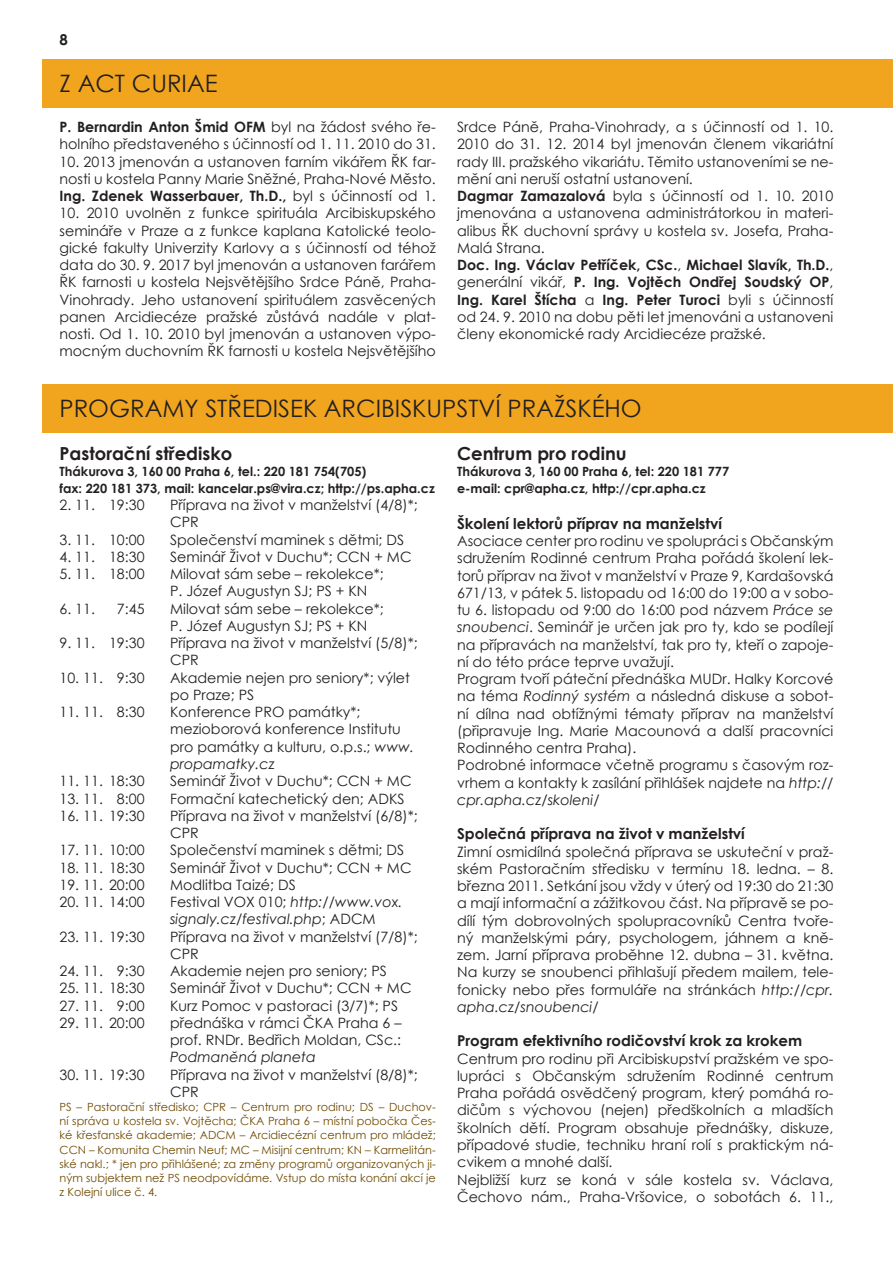
<style>
.page{position:relative;width:893px;height:1263px;background:#fff}
.page>*{position:absolute;margin:0;border:0;box-sizing:border-box;transform-origin:0 0}
.t1{font:24px "Century Gothic";color:#231f20}
.t2{font:700 18px "Century Gothic";color:#231f20}
.t3{font:700 15px "Century Gothic";color:#231f20}
.t4{font:14.25px/17.2px "Century Gothic";color:#231f20}
.t5{font:italic 14.25px/17.2px "Century Gothic";color:#231f20}
.t6{font:700 12.75px/16.5px "Century Gothic";color:#231f20}
.t7{font:11.25px/14.2px "Century Gothic";color:#704b00;text-align:justify}
.s1{font-weight:700}
.s2{font-style:italic}
.s3{font-style:normal}
</style>
<div class="page">
<div style="left:43px;top:60px;width:850px;height:48px;background:#f1a51e"></div>
<div style="left:43px;top:384px;width:850px;height:48px;background:#f1a51e"></div>
<p class="t3" style="left:60px;top:28px;width:10px">8</p>
<h1 class="t1" style="left:60px;top:67px;width:106px">Z Act Curiae</h1>
<p class="t4" style="left:60px;top:118px;width:378px"><span class="s1">P. Bernardin Anton Šmid OFM</span> byl na žádost svého ře&shy;holního představeného s účinností od 1. 11. 2010 do 31.</p>
<p class="t4" style="left:60px;top:153px;width:378px;text-align:justify">10. 2013 jmenován a ustanoven farním vikářem ŘK far&shy;nosti u kostela Panny Marie Sněžné, Praha-Nové Město.<br><span class="s1">Ing. Zdenek Wasserbauer, Th.D.,</span> byl s účinností od 1.</p>
<p class="t4" style="left:60px;top:204px;width:378px;text-align:justify">10. 2010 uvolněn z funkce spirituála Arcibiskupského semináře v Praze a z funkce kaplana Katolické teolo&shy;gické fakulty Univerzity Karlovy a s účinností od téhož data do 30. 9. 2017 byl jmenován a ustanoven farářem ŘK farnosti u kostela Nejsvětějšího Srdce Páně, Praha-Vinohrady. Jeho ustanovení spirituálem zasvěcených panen Arcidiecéze pražské zůstává nadále v plat&shy;nosti. Od 1. 10. 2010 byl jmenován a ustanoven výpo&shy;mocným duchovním ŘK farnosti u kostela Nejsvětějšího</p>
<p class="t4" style="left:457px;top:118px;width:378px">Srdce Páně, Praha-Vinohrady, a s účinností od 1. 10.<br>2010 do 31. 12. 2014 byl jmenován členem vikariátní rady III. pražského vikariátu. Těmito ustanoveními se ne&shy;mění ani neruší ostatní ustanovení.<br><span class="s1">Dagmar Zamazalová</span> byla s účinností od 1. 10. 2010 jmenována a ustanovena administrátorkou in materi&shy;alibus ŘK duchovní správy u kostela sv. Josefa, Praha-Malá Strana.<br><span class="s1">Doc. Ing. Václav Petříček, CSc.</span>, <span class="s1">Michael Slavík, Th.D.</span>, generální vikář, <span class="s1">P. Ing. Vojtěch Ondřej Soudský OP</span>, <span class="s1">Ing. Karel Štícha</span> a <span class="s1">Ing. Peter Turoci</span> byli s účinností od 24. 9. 2010 na dobu pěti let jmenováni a ustanoveni členy ekonomické rady Arcidiecéze pražské.</p>
<h1 class="t1" style="left:60px;top:391px;width:34px">Program</h1>
<h1 class="t1" style="left:184px;top:391px;width:35px">y středisek</h1>
<h1 class="t1" style="left:324px;top:391px;width:31px">Arcibiskupství</h1>
<h1 class="t1" style="left:507px;top:391px;width:16px">pražského</h1>
<p class="t2" style="left:60px;top:440px;width:174px">Pastorační středisko</p>
<p class="t6" style="left:60px;top:463px;width:377px">Thákurova 3, 160 00 Praha 6, tel.: 220 181 754(705)<br>fax: 220 181 373, mail: kancelar.ps@vira.cz; http://ps.apha.cz</p>
<p class="t4" style="left:60px;top:496px;width:87px">2. 11. 19:30</p>
<p class="t4" style="left:170px;top:496px;width:249px">Příprava na život v manželství (4/8)*;<br>CPR</p>
<p class="t4" style="left:60px;top:531px;width:87px">3. 11. 10:00</p>
<p class="t4" style="left:170px;top:531px;width:235px">Společenství maminek s dětmi; DS</p>
<p class="t4" style="left:60px;top:548px;width:87px">4. 11. 18:30</p>
<p class="t4" style="left:170px;top:548px;width:243px">Seminář Život v Duchu*; CCN + MC</p>
<p class="t4" style="left:60px;top:565px;width:87px">5. 11. 18:00</p>
<p class="t4" style="left:170px;top:565px;width:215px">Milovat sám sebe – rekolekce*;<br>P. Józef Augustyn SJ; PS + KN</p>
<p class="t4" style="left:60px;top:600px;width:37px">6. 11.</p>
<p class="t4" style="left:117px;top:600px;width:29px">7:45</p>
<p class="t4" style="left:170px;top:600px;width:215px">Milovat sám sebe – rekolekce*;<br>P. Józef Augustyn SJ; PS + KN</p>
<p class="t4" style="left:60px;top:634px;width:87px">9. 11. 19:30</p>
<p class="t4" style="left:170px;top:634px;width:249px">Příprava na život v manželství (5/8)*;<br>CPR</p>
<p class="t4" style="left:60px;top:669px;width:87px">10. 11. 9:30</p>
<p class="t4" style="left:170px;top:669px;width:241px">Akademie nejen pro seniory*; výlet po Praze; PS</p>
<p class="t4" style="left:60px;top:703px;width:87px">11. 11. 8:30</p>
<p class="t4" style="left:170px;top:703px;width:245px">Konference PRO památky*; mezioborová konference Institutu pro památky a kulturu, o.p.s.; <span class="s2">www. propamatky.cz</span></p>
<p class="t4" style="left:60px;top:772px;width:87px">11. 11. 18:30</p>
<p class="t4" style="left:170px;top:772px;width:243px">Seminář Život v Duchu*; CCN + MC</p>
<p class="t4" style="left:60px;top:789px;width:87px">13. 11. 8:00</p>
<p class="t4" style="left:170px;top:789px;width:236px">Formační katechetický den; ADKS</p>
<p class="t4" style="left:60px;top:807px;width:87px">16. 11. 19:30</p>
<p class="t4" style="left:170px;top:807px;width:249px">Příprava na život v manželství (6/8)*;<br>CPR</p>
<p class="t4" style="left:60px;top:841px;width:87px">17. 11. 10:00</p>
<p class="t4" style="left:170px;top:841px;width:235px">Společenství maminek s dětmi; DS</p>
<p class="t4" style="left:60px;top:858px;width:87px">18. 11. 18:30</p>
<p class="t4" style="left:170px;top:858px;width:243px">Seminář Život v Duchu*; CCN + MC</p>
<p class="t4" style="left:60px;top:876px;width:87px">19. 11. 20:00</p>
<p class="t4" style="left:170px;top:876px;width:127px">Modlitba Taizé; DS</p>
<p class="t4" style="left:60px;top:893px;width:87px">20. 11. 14:00</p>
<p class="t5" style="left:170px;top:893px;width:234px"><span class="s3">Festival VOX 010;</span> http://www.vox. signaly.cz/festival.php<span class="s3">; ADCM</span></p>
<p class="t4" style="left:60px;top:927px;width:87px">23. 11. 19:30</p>
<p class="t4" style="left:170px;top:927px;width:249px">Příprava na život v manželství (7/8)*;<br>CPR</p>
<p class="t4" style="left:60px;top:962px;width:87px">24. 11. 9:30</p>
<p class="t4" style="left:170px;top:962px;width:218px">Akademie nejen pro seniory; PS</p>
<p class="t4" style="left:60px;top:979px;width:87px">25. 11. 18:30</p>
<p class="t4" style="left:170px;top:979px;width:243px">Seminář Život v Duchu*; CCN + MC</p>
<p class="t4" style="left:60px;top:997px;width:87px">27. 11. 9:00</p>
<p class="t4" style="left:170px;top:997px;width:230px">Kurz Pomoc v pastoraci (3/7)*; PS</p>
<p class="t4" style="left:60px;top:1014px;width:87px">29. 11. 20:00</p>
<p class="t4" style="left:170px;top:1014px;width:233px">přednáška v rámci ČKA Praha 6 – prof. RNDr. Bedřich Moldan, CSc.:</p>
<p class="t5" style="left:170px;top:1048px;width:147px">Podmaněná planeta</p>
<p class="t4" style="left:60px;top:1066px;width:87px">30. 11. 19:30</p>
<p class="t4" style="left:170px;top:1066px;width:249px">Příprava na život v manželství (8/8)*;<br>CPR</p>
<p class="t7" style="left:60px;top:1099px;width:378px">PS – Pastorační středisko; CPR – Centrum pro rodinu; DS – Duchov&shy;ní správa u kostela sv. Vojtěcha; ČKA Praha 6 – místní pobočka Čes&shy;ké křesťanské akademie; ADCM – Arcidiecézní centrum pro mládež; CCN – Komunita Chemin Neuf; MC – Misijní centrum; KN – Karmelitán&shy;ské nakl.; * jen pro přihlášené; za změny programů organizovaných ji&shy;ným subjektem než PS neodpovídáme. Vstup do místa konání akcí je z Kolejní ulice č. 4.</p>
<p class="t2" style="left:457px;top:440px;width:171px">Centrum pro rodinu</p>
<p class="t6" style="left:457px;top:463px;width:274px">Thákurova 3, 160 00 Praha 6, tel: 220 181 777 e-mail: cpr@apha.cz, http://cpr.apha.cz</p>
<p class="t3" style="left:457px;top:512px;width:266px">Školení lektorů příprav na manželství</p>
<p class="t4" style="left:457px;top:532px;width:378px">Asociace center pro rodinu ve spolupráci s Občanským sdružením Rodinné centrum Praha pořádá školení lek&shy;torů příprav na život v manželství v Praze 9, Kardašovská 671/13, v pátek 5. listopadu od 16:00 do 19:00 a v sobo&shy;tu 6. listopadu od 9:00 do 16:00 pod názvem <span class="s2">Práce se snoubenci</span>. Seminář je určen jak pro ty, kdo se podílejí na přípravách na manželství, tak pro ty, kteří o zapoje&shy;ní do této práce teprve uvažují.<br>Program tvoří páteční přednáška MUDr. Halky Korcové na téma <span class="s2">Rodinný systém</span> a následná diskuse a sobot&shy;ní dílna nad obtížnými tématy příprav na manželství (připravuje Ing. Marie Macounová a další pracovníci Rodinného centra Praha).<br>Podrobné informace včetně programu s časovým roz&shy;vrhem a kontakty k zasílání přihlášek najdete na <span class="s2">http:// cpr.apha.cz/skoleni/</span></p>
<p class="t3" style="left:457px;top:822px;width:289px">Společná příprava na život v manželství</p>
<p class="t4" style="left:457px;top:843px;width:378px;text-align:justify">Zimní osmidílná společná příprava se uskuteční v praž&shy;ském Pastoračním středisku v termínu 18. ledna. – 8. března 2011. Setkání jsou vždy v úterý od 19:30 do 21:30 a mají informační a zážitkovou část. Na přípravě se po&shy;dílí tým dobrovolných spolupracovníků Centra tvoře&shy;ný manželskými páry, psychologem, jáhnem a kně&shy;zem. Jarní příprava proběhne 12. dubna – 31. května.<br>Na kurzy se snoubenci přihlašují předem mailem, tele&shy;fonicky nebo přes formuláře na stránkách <span class="s2">http://cpr. apha.cz/snoubenci/</span></p>
<p class="t3" style="left:457px;top:1029px;width:346px">Program efektivního rodičovství krok za krokem</p>
<p class="t4" style="left:457px;top:1050px;width:378px">Centrum pro rodinu při Arcibiskupství pražském ve spo&shy;lupráci s Občanským sdružením Rodinné centrum Praha pořádá osvědčený program, který pomáhá ro&shy;dičům s výchovou (nejen) předškolních a mladších školních dětí. Program obsahuje přednášky, diskuze, případové studie, techniku hraní rolí s praktickým ná&shy;cvikem a mnohé další.<br>Nejbližší kurz se koná v sále kostela sv. Václava, Čechovo nám., Praha-Vršovice, o sobotách 6. 11.,</p>
</div>
